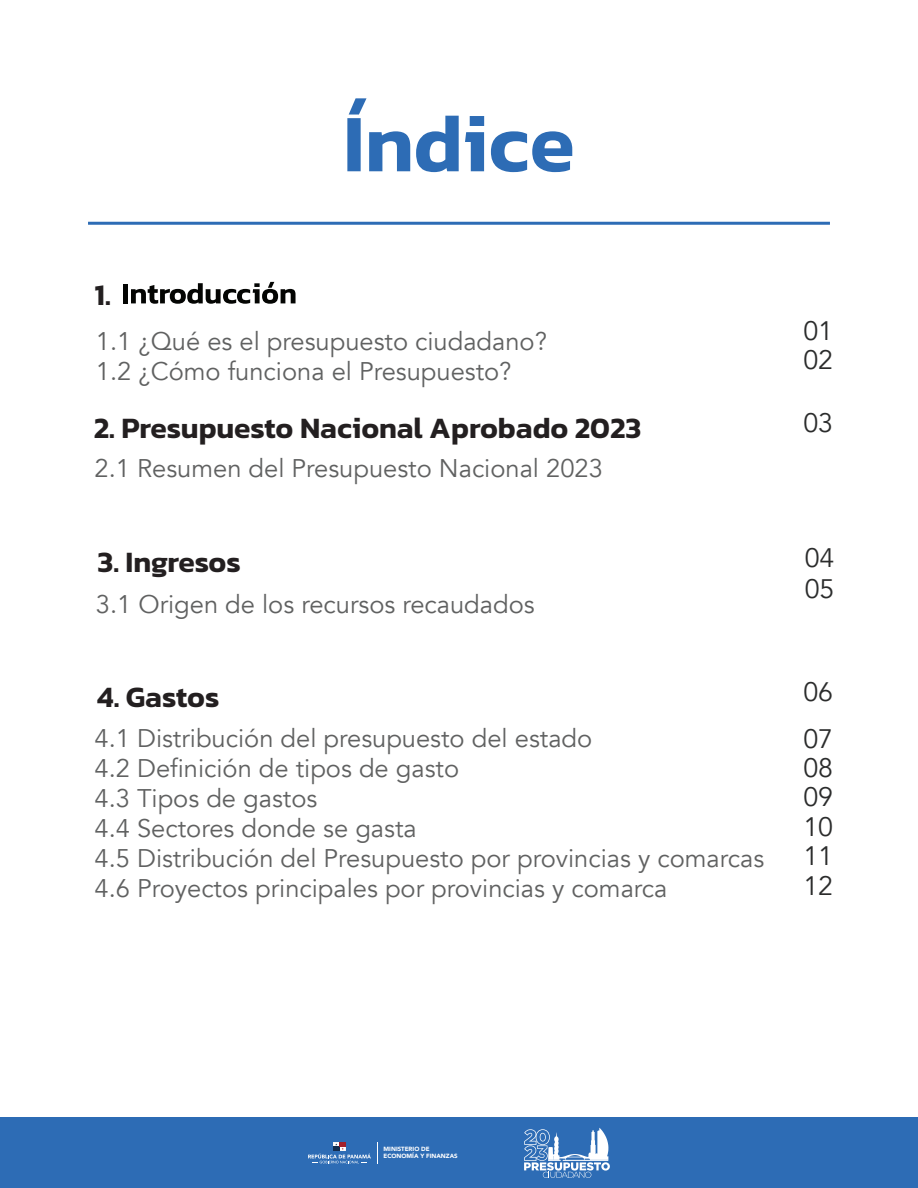
<style>
.page{position:relative;width:918px;height:1188px;background:#fff}
.page>*{position:absolute;margin:0;border:0;box-sizing:border-box;transform-origin:0 0}
.t1{font:600 82.5px "Kanit";color:#2d6cb5}
.t2{font:600 30px "Kanit";color:#231f20}
.t3{font:26.7px/29.4px "Avenir";color:#2b2c2c}
.t4{font:25.5px/30px "Avenir";color:#606161}
.t5{font:900 6px/7.4px "Avenir";color:#fff}
</style>
<div class="page">
<div style="left:0;top:1117px;width:918px;height:71px;background:#2d6cb5"></div>
<svg style="left:524px;top:1128px;width:86px;height:50px"></svg>
<svg style="left:308px;top:1142px;width:63px;height:21px"></svg>
<svg style="left:377px;top:1142px;width:1px;height:21px"></svg>
<div style="left:123px;top:284px;width:5px;height:19px;background:#040503"></div>
<svg style="left:131px;top:282px;width:165px;height:22px"></svg>
<hr style="left:88px;top:222px;width:742px;height:3px;background:#2d6cb5">
<p class="t2" style="left:95px;top:272px;width:18px">1.</p>
<h1 class="t1" style="left:343px;top:81px;width:233px">Índice</h1>
<p class="t4" style="left:96px;top:327px;width:453px">1.1 ¿Qué es el presupuesto ciudadano?<br>1.2 ¿Cómo funciona el Presupuesto?</p>
<p class="t3" style="left:803px;top:316px;width:31px">01<br>02</p>
<p class="t2" style="left:94px;top:405px;width:549px">2. Presupuesto Nacional Aprobado 2023</p>
<p class="t4" style="left:95px;top:454px;width:510px">2.1 Resumen del Presupuesto Nacional 2023</p>
<p class="t2" style="left:97px;top:539px;width:145px">3. Ingresos</p>
<p class="t4" style="left:96px;top:589px;width:440px">3.1 Origen de los recursos recaudados</p>
<p class="t2" style="left:97px;top:674px;width:124px">4. Gastos</p>
<p class="t4" style="left:95px;top:723px;width:671px">4.1 Distribución del presupuesto del estado<br>4.2 Definición de tipos de gasto<br>4.3 Tipos de gastos<br>4.4 Sectores donde se gasta<br>4.5 Distribución del Presupuesto por provincias y comarcas 4.6 Proyectos principales por provincias y comarca</p>
<p class="t3" style="left:803px;top:409px;width:31px">03</p>
<p class="t3" style="left:805px;top:542px;width:31px;line-height:31.5px">04<br>05</p>
<p class="t3" style="left:803px;top:669px;width:31px;line-height:46.5px">06<br>07</p>
<p class="t3" style="left:803px;top:754px;width:31px;text-align:justify">08<br>09<br>10<br>11<br>12</p>
<p class="t5" style="left:384px;top:1145px;width:76px">MINISTERIO DE<br>ECONOMÍA Y FINANZAS</p>
</div>
